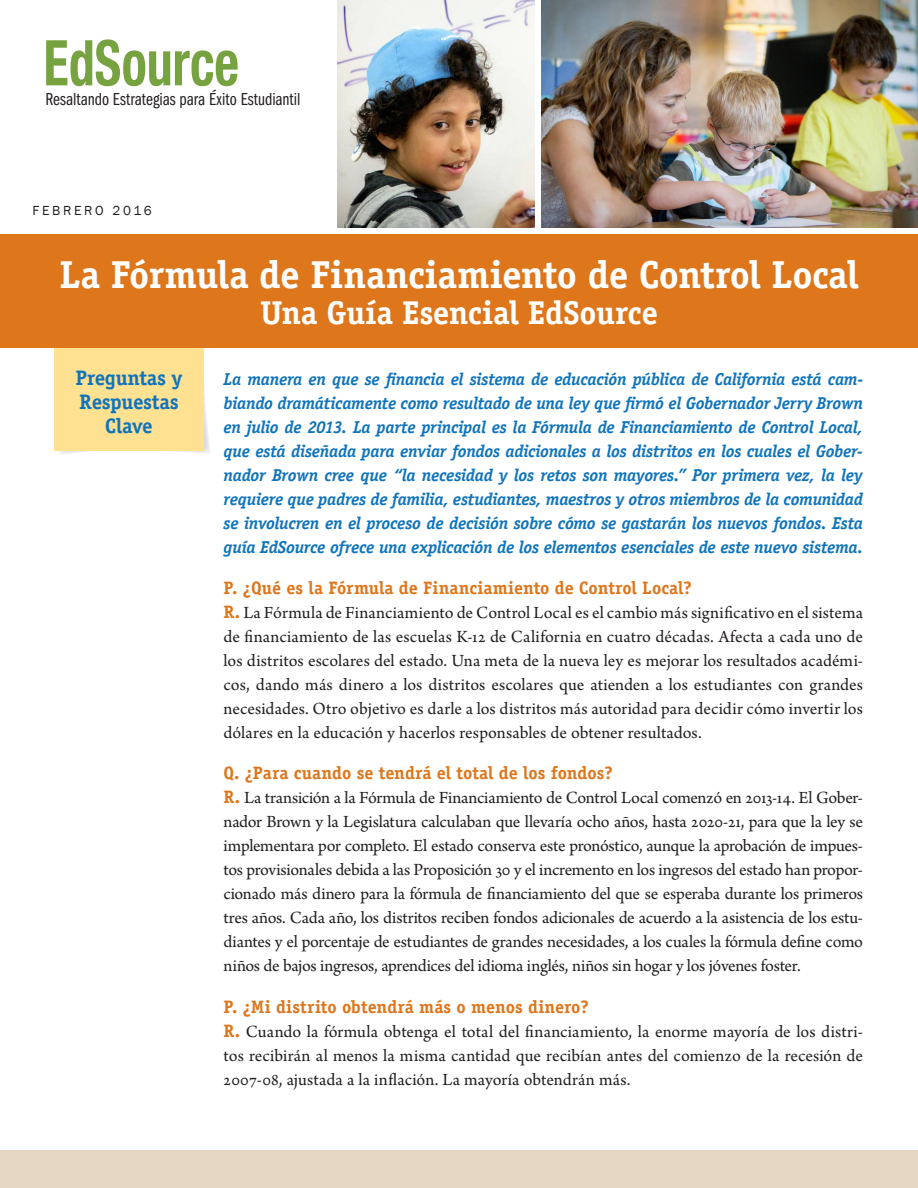
<style>
.page{position:relative;width:918px;height:1188px;background:#fff}
.page>*{position:absolute;margin:0;border:0;box-sizing:border-box;transform-origin:0 0}
.t1{font:700 67.5px "Nimbus San Nov Con";color:#76a240;scale:.82 1}
.t2{font:700 39px "Officina Serif";letter-spacing:-.015em;color:#fff}
.t3{font:700 33px "Officina Serif";letter-spacing:-.01em;color:#fff}
.t4{font:700 21px/24px "Officina Serif";letter-spacing:-.015em;color:#1074bc;text-align:center}
.main_text_-_1st_par{font:18px/24px "Arno Pro";color:#231f20;text-align:justify}
.Question{font:700 18px "Officina Serif";color:#de761b}
.t5{font:18px "Franklin Gothic Book Cmpr";color:#231f20}
.intro_text{font:italic 700 17.25px/24px "Officina Serif";letter-spacing:-.02em;color:#1074bc;text-align:justify}
.t6{font:500 17.25px "Nimbus San Nov Con";color:#231f20}
.t7{font:13.5px "Franklin Gothic";letter-spacing:.2em;color:#231f20}
.s1{font-family:"Officina Serif";font-weight:700;color:#de761b}
</style>
<div class="page">
<svg style="left:56px;top:347px;width:160px;height:107px"></svg>
<div style="left:54px;top:286px;width:150px;height:164px;background:#ffe192"></div>
<div style="left:0;top:1151px;width:918px;height:37px;background:#e5d7c2"></div>
<div style="left:0;top:234px;width:918px;height:113px;background:#de761b"></div>
<img style="left:541px;top:0;width:377px;height:228px">
<img style="left:338px;top:0;width:196px;height:228px">
<p class="t1" style="left:44px;top:23px;width:240px">EdSource</p>
<p class="t6" style="left:45px;top:87px;width:257px">Highlighting Strategies for Student Success</p>
<p class="t5" style="left:45px;top:89px;width:257px">Resaltando Estrategias para Éxito Estudiantil</p>
<p class="t7" style="left:33px;top:203px;width:121px">FEBRERO 2016</p>
<p class="t2" style="left:59px;top:251px;width:801px">La Fórmula de Financiamiento de Control Local</p>
<p class="t3" style="left:260px;top:293px;width:399px">Una Guía Esencial EdSource</p>
<p class="t4" style="left:75px;top:365px;width:109px">Preguntas y<br>Respuestas<br>Clave</p>
<p class="intro_text" style="left:224px;top:367px;width:641px">La manera en que se financia el sistema de educación pública de California está cam&shy;biando dramáticamente como resultado de una ley que firmó el Gobernador Jerry Brown en julio de 2013. La parte principal es la Fórmula de Financiamiento de Control Local, que está diseñada para enviar fondos adicionales a los distritos en los cuales el Gober&shy;nador Brown cree que “la necesidad y los retos son mayores.” Por primera vez, la ley requiere que padres de familia, estudiantes, maestros y otros miembros de la comunidad se involucren en el proceso de decisión sobre cómo se gastarán los nuevos fondos. Esta guía EdSource ofrece una explicación de los elementos esenciales de este nuevo sistema.</p>
<p class="Question" style="left:224px;top:577px;width:470px">P. ¿Qué es la Fórmula de Financiamiento de Control Local?</p>
<p class="main_text_-_1st_par" style="left:224px;top:602px;width:641px"><span class="s1">R.</span> La Fórmula de Financiamiento de Control Local es el cambio más significativo en el sistema de financiamiento de las escuelas K-12 de California en cuatro décadas. Afecta a cada uno de los distritos escolares del estado. Una meta de la nueva ley es mejorar los resultados académi&shy;cos, dando más dinero a los distritos escolares que atienden a los estudiantes con grandes necesidades. Otro objetivo es darle a los distritos más autoridad para decidir cómo invertir los dólares en la educación y hacerlos responsables de obtener resultados.</p>
<p class="Question" style="left:224px;top:762px;width:391px">Q. ¿Para cuando se tendrá el total de los fondos?</p>
<p class="main_text_-_1st_par" style="left:224px;top:787px;width:641px"><span class="s1">R.</span> La transición a la Fórmula de Financiamiento de Control Local comenzó en 2013-14. El Gober&shy;nador Brown y la Legislatura calculaban que llevaría ocho años, hasta 2020-21, para que la ley se implementara por completo. El estado conserva este pronóstico, aunque la aprobación de impues&shy;tos provisionales debida a las Proposición 30 y el incremento en los ingresos del estado han propor&shy;cionado más dinero para la fórmula de financiamiento del que se esperaba durante los primeros tres años. Cada año, los distritos reciben fondos adicionales de acuerdo a la asistencia de los estu&shy;diantes y el porcentaje de estudiantes de grandes necesidades, a los cuales la fórmula define como niños de bajos ingresos, aprendices del idioma inglés, niños sin hogar y los jóvenes foster.</p>
<p class="Question" style="left:224px;top:995px;width:367px">P. ¿Mi distrito obtendrá más o menos dinero?</p>
<p class="main_text_-_1st_par" style="left:224px;top:1020px;width:641px"><span class="s1">R.</span> Cuando la fórmula obtenga el total del financiamiento, la enorme mayoría de los distri&shy;tos recibirán al menos la misma cantidad que recibían antes del comienzo de la recesión de 2007-08, ajustada a la inflación. La mayoría obtendrán más.</p>
</div>
